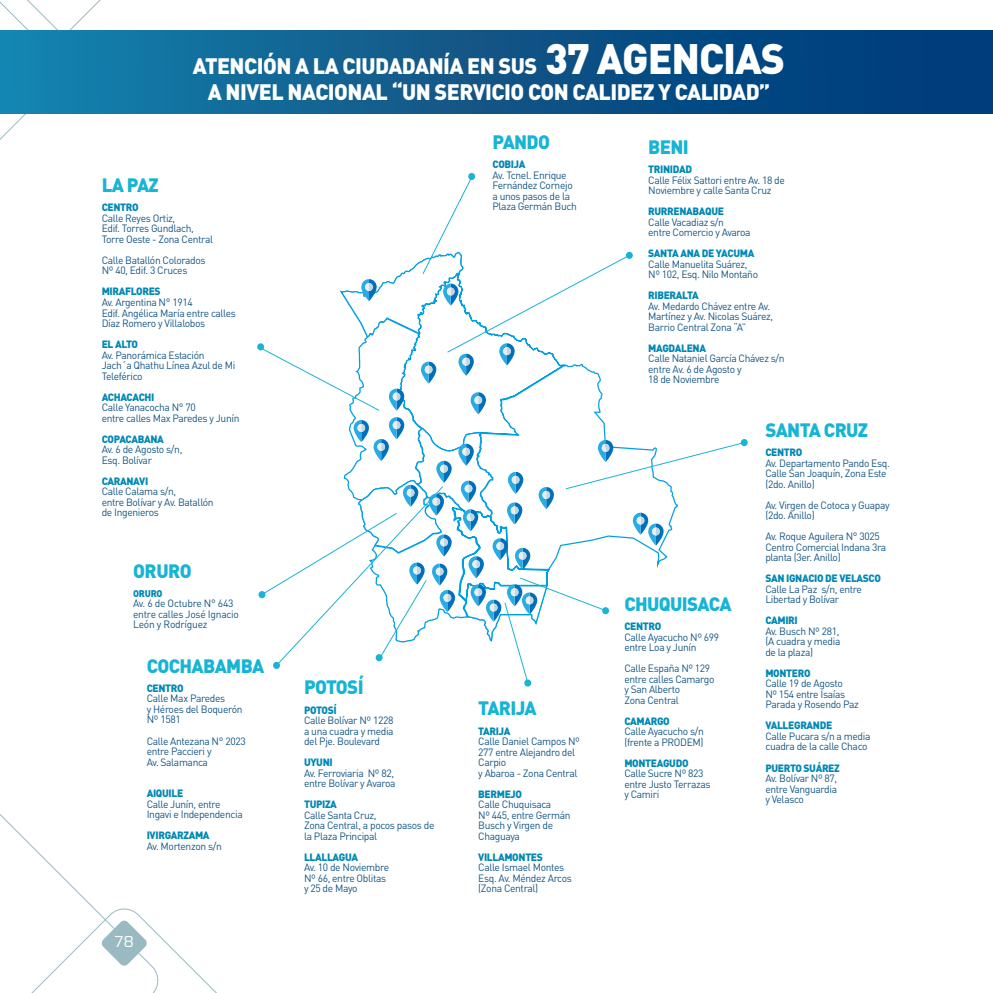
<style>
.page{position:relative;width:993px;height:993px;background:#fff}
.page>*{position:absolute;margin:0;border:0;box-sizing:border-box;transform-origin:0 0}
.t1{font:900 22.05px/26.4px "DIN Pro";letter-spacing:-.025em;color:#fff;text-align:center}
.t2{font:900 19.25px "DIN Pro";letter-spacing:-.035em;color:#17b4d5}
.t3{font:15.75px "Forza";color:#fff}
.t4{font:10.5px/10.5px "DIN Pro";letter-spacing:-.035em;color:#135584}
.t5{font:900 10.5px "DIN Pro";letter-spacing:-.035em;color:#0188b4}
.t6{font:900 9.62px "DIN Pro";letter-spacing:-.025em;color:#0188b4}
.s1{font-size:42px}
</style>
<div class="page">
<svg style="left:0;top:0;width:225px;height:140px"></svg>
<svg style="left:0;top:814px;width:216px;height:178px"></svg>
<div style="left:0;top:30px;width:992px;height:83px;background:linear-gradient(to right,#197fa8,#003473)"></div>
<div style="left:524px;top:679px;width:7px;height:7px;background:#17b4d5;border-radius:50%"></div>
<div style="left:468px;top:173px;width:7px;height:7px;background:#17b4d5;border-radius:50%"></div>
<div style="left:740px;top:439px;width:7px;height:7px;background:#17b4d5;border-radius:50%"></div>
<svg style="left:257px;top:175px;width:487px;height:510px"></svg>
<h1 class="t1" style="left:193px;top:52px;width:593px">ATENCIÓN A LA CIUDADANÍA EN SUS <span class="s1">37 AGENCIAS<br></span>A NIVEL NACIONAL “UN SERVICIO CON CALIDEZ Y CALIDAD”</h1>
<h2 class="t2" style="left:102px;top:172px;width:58px">LA PAZ</h2>
<p class="t5" style="left:102px;top:200px;width:39px">CENTRO</p>
<p class="t4" style="left:102px;top:212px;width:113px">Calle Reyes Ortiz,<br>Edif. Torres Gundlach,<br>Torre Oeste - Zona Central</p>
<p class="t4" style="left:102px;top:254px;width:105px">Calle Batallón Colorados<br>Nº 40, Edif. 3 Cruces</p>
<p class="t5" style="left:102px;top:284px;width:60px">MIRAFLORES</p>
<p class="t4" style="left:102px;top:296px;width:136px">Av. Argentina N° 1914<br>Edif. Angélica María entre calles<br>Díaz Romero y Villalobos</p>
<p class="t5" style="left:102px;top:337px;width:38px">EL ALTO</p>
<p class="t4" style="left:102px;top:349px;width:135px">Av. Panorámica Estación<br>Jach´a Qhathu Línea Azul de Mi<br>Teleférico</p>
<p class="t5" style="left:102px;top:389px;width:54px">ACHACACHI</p>
<p class="t4" style="left:102px;top:401px;width:139px">Calle Yanacocha N° 70<br>entre calles Max Paredes y Junín</p>
<p class="t5" style="left:102px;top:431px;width:64px">COPACABANA</p>
<p class="t4" style="left:102px;top:443px;width:82px">Av. 6 de Agosto s/n,<br>Esq. Bolívar</p>
<p class="t5" style="left:102px;top:473px;width:48px">CARANAVI</p>
<p class="t4" style="left:102px;top:485px;width:113px">Calle Calama s/n,<br>entre Bolívar y Av. Batallón de Ingenieros</p>
<h2 class="t2" style="left:133px;top:558px;width:60px">ORURO</h2>
<p class="t6" style="left:133px;top:586px;width:31px">ORURO</p>
<p class="t4" style="left:133px;top:597px;width:107px">Av. 6 de Octubre N° 643 entre calles José Ignacio<br>León y Rodríguez</p>
<h2 class="t2" style="left:147px;top:652px;width:119px">COCHABAMBA</h2>
<p class="t5" style="left:147px;top:680px;width:39px">CENTRO</p>
<p class="t4" style="left:147px;top:692px;width:97px">Calle Max Paredes<br>y Héroes del Boquerón<br>Nº 1581</p>
<p class="t4" style="left:147px;top:734px;width:100px">Calle Antezana N° 2023 entre Paccieri y<br>Av. Salamanca</p>
<p class="t5" style="left:147px;top:785px;width:38px">AIQUILE</p>
<p class="t4" style="left:147px;top:797px;width:97px">Calle Junín, entre<br>Ingavi e Independencia</p>
<p class="t5" style="left:147px;top:828px;width:64px">IVIRGARZAMA</p>
<p class="t4" style="left:147px;top:839px;width:77px">Av. Mortenzon s/n</p>
<h3 class="t3" style="left:114px;top:930px;width:21px">78</h3>
<h2 class="t2" style="left:304px;top:673px;width:61px">POTOSÍ</h2>
<p class="t5" style="left:304px;top:702px;width:34px">POTOSÍ</p>
<p class="t4" style="left:304px;top:714px;width:91px;text-align:justify">Calle Bolívar Nº 1228 a una cuadra y media del Pje. Boulevard</p>
<p class="t5" style="left:304px;top:755px;width:30px">UYUNI</p>
<p class="t4" style="left:304px;top:766px;width:93px">Av. Ferroviaria Nº 82, entre Bolívar y Avaroa</p>
<p class="t5" style="left:304px;top:797px;width:34px">TUPIZA</p>
<p class="t4" style="left:304px;top:809px;width:132px">Calle Santa Cruz,<br>Zona Central, a pocos pasos de la Plaza Principal</p>
<p class="t5" style="left:304px;top:849px;width:56px">LLALLAGUA</p>
<p class="t4" style="left:304px;top:861px;width:86px">Av. 10 de Noviembre<br>Nº 66, entre Oblitas y 25 de Mayo</p>
<h2 class="t2" style="left:492px;top:128px;width:59px">PANDO</h2>
<p class="t5" style="left:492px;top:157px;width:34px">COBIJA</p>
<p class="t4" style="left:492px;top:169px;width:86px">Av. Tcnel. Enrique<br>Fernández Cornejo a unos pasos de la<br>Plaza Germán Buch</p>
<h2 class="t2" style="left:478px;top:694px;width:60px">TARIJA</h2>
<p class="t5" style="left:478px;top:723px;width:34px">TARIJA</p>
<p class="t4" style="left:478px;top:735px;width:103px">Calle Daniel Campos Nº<br>277 entre Alejandro del<br>Carpio<br>y Abaroa - Zona Central</p>
<p class="t5" style="left:478px;top:786px;width:45px">BERMEJO</p>
<p class="t4" style="left:478px;top:798px;width:94px">Calle Chuquisaca<br>Nº 445, entre Germán<br>Busch y Virgen de<br>Chaguaya</p>
<p class="t5" style="left:478px;top:849px;width:66px">VILLAMONTES</p>
<p class="t4" style="left:478px;top:861px;width:95px">Calle Ismael Montes<br>Esq. Av. Méndez Arcos (Zona Central)</p>
<h2 class="t2" style="left:648px;top:134px;width:42px">BENI</h2>
<p class="t5" style="left:648px;top:162px;width:45px">TRINIDAD</p>
<p class="t4" style="left:648px;top:174px;width:138px">Calle Félix Sattori entre Av. 18 de<br>Noviembre y calle Santa Cruz</p>
<p class="t5" style="left:648px;top:204px;width:77px">RURRENABAQUE</p>
<p class="t4" style="left:648px;top:216px;width:104px">Calle Vacadiaz s/n<br>entre Comercio y Avaroa</p>
<p class="t5" style="left:648px;top:246px;width:108px">SANTA ANA DE YACUMA</p>
<p class="t4" style="left:648px;top:258px;width:111px">Calle Manuelita Suárez,<br>Nº 102, Esq. Nilo Montaño</p>
<p class="t5" style="left:648px;top:288px;width:52px">RIBERALTA</p>
<p class="t4" style="left:648px;top:300px;width:126px">Av. Medardo Chávez entre Av.<br>Martínez y Av. Nicolas Suárez,<br>Barrio Central Zona “A”</p>
<p class="t5" style="left:648px;top:341px;width:59px">MAGDALENA</p>
<p class="t4" style="left:648px;top:353px;width:138px">Calle Nataniel García Chávez s/n entre Av. 6 de Agosto y<br>18 de Noviembre</p>
<h2 class="t2" style="left:624px;top:590px;width:109px">CHUQUISACA</h2>
<p class="t5" style="left:624px;top:619px;width:39px">CENTRO</p>
<p class="t4" style="left:624px;top:630px;width:96px">Calle Ayacucho Nº 699 entre Loa y Junín</p>
<p class="t4" style="left:624px;top:662px;width:92px">Calle España Nº 129 entre calles Camargo y San Alberto<br>Zona Central</p>
<p class="t5" style="left:624px;top:713px;width:47px">CAMARGO</p>
<p class="t4" style="left:624px;top:725px;width:81px">Calle Ayacucho s/n (frente a PRODEM)</p>
<p class="t5" style="left:624px;top:755px;width:66px">MONTEAGUDO</p>
<p class="t4" style="left:624px;top:767px;width:88px">Calle Sucre Nº 823 entre Justo Terrazas y Camiri</p>
<h2 class="t2" style="left:765px;top:416px;width:104px">SANTA CRUZ</h2>
<p class="t5" style="left:765px;top:445px;width:39px">CENTRO</p>
<p class="t4" style="left:765px;top:457px;width:126px">Av. Departamento Pando Esq.<br>Calle San Joaquín, Zona Este (2do. Anillo)</p>
<p class="t4" style="left:765px;top:499px;width:126px">Av. Virgen de Cotoca y Guapay (2do. Anillo)</p>
<p class="t4" style="left:765px;top:530px;width:122px">Av. Roque Aguilera N° 3025<br>Centro Comercial Indana 3ra planta (3er. Anillo)</p>
<p class="t5" style="left:765px;top:571px;width:117px">SAN IGNACIO DE VELASCO</p>
<p class="t4" style="left:765px;top:583px;width:98px">Calle La Paz s/n, entre<br>Libertad y Bolívar</p>
<p class="t5" style="left:765px;top:613px;width:34px">CAMIRI</p>
<p class="t4" style="left:765px;top:625px;width:77px;text-align:justify">Av. Busch Nº 281, (A cuadra y media de la plaza)</p>
<p class="t5" style="left:765px;top:665px;width:47px">MONTERO</p>
<p class="t4" style="left:765px;top:677px;width:95px">Calle 19 de Agosto<br>Nº 154 entre Isaías<br>Parada y Rosendo Paz</p>
<p class="t5" style="left:765px;top:718px;width:68px">VALLEGRANDE</p>
<p class="t4" style="left:765px;top:730px;width:107px">Calle Pucara s/n a media cuadra de la calle Chaco</p>
<p class="t5" style="left:765px;top:760px;width:76px">PUERTO SUÁREZ</p>
<p class="t4" style="left:765px;top:772px;width:73px;text-align:justify">Av. Bolívar Nº 87, entre Vanguardia y Velasco</p>
</div>
